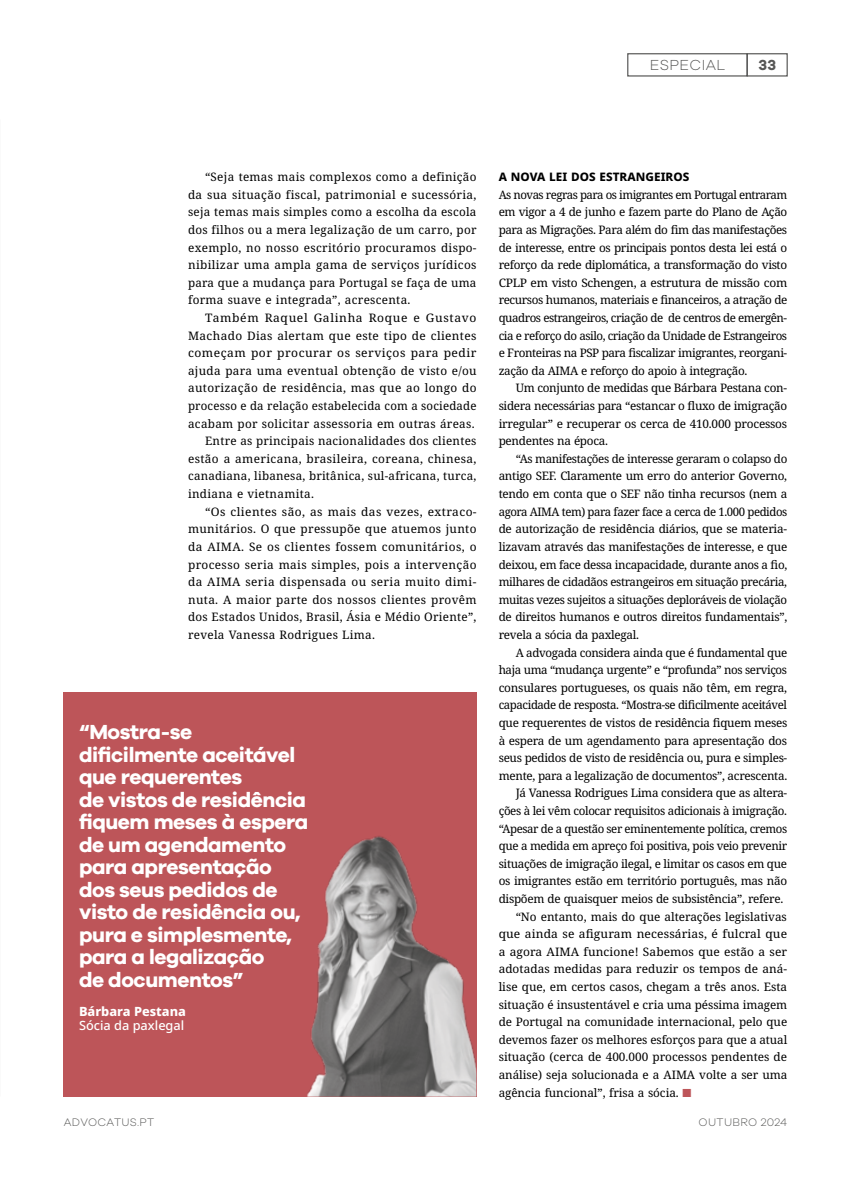
<style>
.page{position:relative;width:851px;height:1191px;background:#fff}
.page>*{position:absolute;margin:0;border:0;box-sizing:border-box;transform-origin:0 0}
.t1{font:700 21px/22.5px "Galano Grotesque";letter-spacing:-.02em;color:#fff}
.t2{font:300 15px "Galano Grotesque";letter-spacing:.03em;color:#575756}
.t3{font:700 15px "Galano Grotesque";color:#575756}
.t4{font:500 12.75px "Noto Sans";color:#fff}
.t5{font:800 12.75px "Noto Sans";color:#fff}
.t6{font:11.7px/17.5px "Noto Serif";letter-spacing:-.005em;color:#000;text-align:justify}
.t7{font:11.7px "Noto Serif";letter-spacing:-.025em;color:#000}
.t8{font:11.7px "Noto Serif";letter-spacing:.03em;color:#000}
.t9{font:11.7px "Noto Serif";letter-spacing:.025em;color:#000}
.t10{font:11.7px "Noto Serif";letter-spacing:-.03em;color:#000}
.t11{font:11.7px "Noto Serif";letter-spacing:-.035em;color:#000}
.t12{font:11.7px "Noto Serif";letter-spacing:.02em;color:#000}
.t13{font:11.7px "Noto Serif";letter-spacing:.015em;color:#000}
.t14{font:11.7px "Noto Serif";letter-spacing:.035em;color:#000}
.t15{font:11.7px "Noto Serif";letter-spacing:.04em;color:#000}
.t16{font:11.7px "Noto Serif";letter-spacing:.055em;color:#000}
.t17{font:800 11.7px "Noto Sans";letter-spacing:.005em;color:#000}
.t18{font:300 11.25px "Galano Grotesque";letter-spacing:.03em;color:#575756}
.s1{color:#bd5559}
</style>
<div class="page">
<div style="left:746px;top:53px;width:41px;height:24px;border:1px solid #575756"></div>
<div style="left:627px;top:53px;width:120px;height:24px;border:1px solid #575756"></div>
<div style="left:64px;top:692px;width:412px;height:404px;background:#bd5559"></div>
<img style="left:307px;top:836px;width:169px;height:260px">
<p class="t2" style="left:649px;top:56px;width:77px">ESPECIAL</p>
<p class="t3" style="left:758px;top:56px;width:19px">33</p>
<p class="t6" style="left:188px;top:169px;width:290px;text-indent:17px">“Seja temas mais complexos como a definição da sua situação fiscal, patrimonial e sucessória, seja temas mais simples como a escolha da escola dos filhos ou a mera legalização de um carro, por exemplo, no nosso escritório procuramos dispo&shy;nibilizar uma ampla gama de serviços jurídicos para que a mudança para Portugal se faça de uma forma suave e integrada”, acrescenta.</p>
<p class="t16" style="left:205px;top:310px;width:273px">Também Raquel Galinha Roque e Gustavo</p>
<p class="t8" style="left:188px;top:327px;width:290px">Machado Dias alertam que este tipo de clientes</p>
<p class="t15" style="left:188px;top:345px;width:290px">começam por procurar os serviços para pedir</p>
<p class="t9" style="left:188px;top:362px;width:290px">ajuda para uma eventual obtenção de visto e/ou</p>
<p class="t8" style="left:188px;top:380px;width:290px">autorização de residência, mas que ao longo do</p>
<p class="t13" style="left:188px;top:398px;width:290px">processo e da relação estabelecida com a sociedade</p>
<p class="t9" style="left:188px;top:415px;width:288px">acabam por solicitar assessoria em outras áreas.</p>
<p class="t12" style="left:205px;top:433px;width:273px">Entre as principais nacionalidades dos clientes</p>
<p class="t8" style="left:188px;top:450px;width:290px">estão a americana, brasileira, coreana, chinesa,</p>
<p class="t12" style="left:188px;top:468px;width:290px">canadiana, libanesa, britânica, sul-africana, turca,</p>
<p class="t9" style="left:188px;top:486px;width:127px">indiana e vietnamita.</p>
<p class="t14" style="left:205px;top:503px;width:273px">“Os clientes são, as mais das vezes, extraco-</p>
<p class="t9" style="left:188px;top:521px;width:290px">munitários. O que pressupõe que atuemos junto</p>
<p class="t8" style="left:188px;top:538px;width:290px">da AIMA. Se os clientes fossem comunitários, o</p>
<p class="t8" style="left:188px;top:556px;width:290px">processo seria mais simples, pois a intervenção</p>
<p class="t8" style="left:188px;top:574px;width:290px">da AIMA seria dispensada ou seria muito dimi-</p>
<p class="t8" style="left:188px;top:591px;width:290px">nuta. A maior parte dos nossos clientes provêm</p>
<p class="t9" style="left:188px;top:609px;width:290px">dos Estados Unidos, Brasil, Ásia e Médio Oriente”,</p>
<p class="t9" style="left:188px;top:626px;width:188px">revela Vanessa Rodrigues Lima.</p>
<h1 class="t1" style="left:79px;top:720px;width:231px">“Mostra-se dificilmente aceitável que requerentes<br>de vistos de residência fiquem meses à espera de um agendamento para apresentação dos seus pedidos de visto de residência ou, pura e simplesmente, para a legalização<br>de documentos”</h1>
<p class="t5" style="left:79px;top:1002px;width:108px">Bárbara Pestana</p>
<p class="t4" style="left:79px;top:1016px;width:107px">Sócia da paxlegal</p>
<p class="t17" style="left:498px;top:168px;width:192px">A NOVA LEI DOS ESTRANGEIROS</p>
<p class="t6" style="left:498px;top:186px;width:290px">As novas regras para os imigrantes em Portugal entraram em vigor a 4 de junho e fazem parte do Plano de Ação para as Migrações. Para além do fim das manifestações de interesse, entre os principais pontos desta lei está o reforço da rede diplomática, a transformação do visto CPLP em visto Schengen, a estrutura de missão com recursos humanos, materiais e financeiros, a atração de quadros estrangeiros, criação de de centros de emergên&shy;cia e reforço do asilo, criação da Unidade de Estrangeiros e Fronteiras na PSP para fiscalizar imigrantes, reorgani&shy;zação da AIMA e reforço do apoio à integração.</p>
<p class="t6" style="left:498px;top:380px;width:290px;text-indent:17px">Um conjunto de medidas que Bárbara Pestana con&shy;sidera necessárias para “estancar o fluxo de imigração irregular” e recuperar os cerca de 410.000 processos pendentes na época.</p>
<p class="t6" style="left:498px;top:450px;width:290px;text-indent:17px">“As manifestações de interesse geraram o colapso do antigo SEF. Claramente um erro do anterior Governo, tendo em conta que o SEF não tinha recursos (nem a agora AIMA tem) para fazer face a cerca de 1.000 pedidos de autorização de residência diários, que se materia&shy;lizavam através das manifestações de interesse, e que deixou, em face dessa incapacidade, durante anos a fio, milhares de cidadãos estrangeiros em situação precária, muitas vezes sujeitos a situações deploráveis de violação de direitos humanos e outros direitos fundamentais”, revela a sócia da paxlegal.</p>
<p class="t10" style="left:515px;top:644px;width:273px">A advogada considera ainda que é fundamental que</p>
<p class="t10" style="left:498px;top:662px;width:290px">haja uma “mudança urgente” e “profunda” nos serviços</p>
<p class="t6" style="left:498px;top:679px;width:290px">consulares portugueses, os quais não têm, em regra,</p>
<p class="t11" style="left:498px;top:697px;width:290px">capacidade de resposta. “Mostra-se dificilmente aceitável</p>
<p class="t7" style="left:498px;top:714px;width:290px">que requerentes de vistos de residência fiquem meses</p>
<p class="t7" style="left:498px;top:732px;width:290px">à espera de um agendamento para apresentação dos</p>
<p class="t7" style="left:498px;top:750px;width:290px">seus pedidos de visto de residência ou, pura e simples-</p>
<p class="t7" style="left:498px;top:767px;width:290px">mente, para a legalização de documentos”, acrescenta.</p>
<p class="t7" style="left:515px;top:785px;width:273px">Já Vanessa Rodrigues Lima considera que as altera-</p>
<p class="t10" style="left:498px;top:802px;width:290px">ções à lei vêm colocar requisitos adicionais à imigração.</p>
<p class="t11" style="left:498px;top:820px;width:290px">“Apesar de a questão ser eminentemente política, cremos</p>
<p class="t10" style="left:498px;top:838px;width:290px">que a medida em apreço foi positiva, pois veio prevenir</p>
<p class="t7" style="left:498px;top:855px;width:290px">situações de imigração ilegal, e limitar os casos em que</p>
<p class="t7" style="left:498px;top:873px;width:290px">os imigrantes estão em território português, mas não</p>
<p class="t7" style="left:498px;top:890px;width:286px">dispõem de quaisquer meios de subsistência”, refere.</p>
<p class="t6" style="left:515px;top:908px;width:273px">“No entanto, mais do que alterações legislativas</p>
<p class="t6" style="left:498px;top:925px;width:290px">que ainda se afiguram necessárias, é fulcral que</p>
<p class="t6" style="left:498px;top:943px;width:290px">a agora AIMA funcione! Sabemos que estão a ser</p>
<p class="t6" style="left:498px;top:960px;width:290px">adotadas medidas para reduzir os tempos de aná-</p>
<p class="t6" style="left:498px;top:978px;width:290px">lise que, em certos casos, chegam a três anos. Esta</p>
<p class="t6" style="left:498px;top:996px;width:290px">situação é insustentável e cria uma péssima imagem</p>
<p class="t6" style="left:498px;top:1013px;width:290px">de Portugal na comunidade internacional, pelo que</p>
<p class="t6" style="left:498px;top:1031px;width:290px">devemos fazer os melhores esforços para que a atual</p>
<p class="t6" style="left:498px;top:1048px;width:290px">situação (cerca de 400.000 processos pendentes de</p>
<p class="t6" style="left:498px;top:1066px;width:290px">análise) seja solucionada e a AIMA volte a ser uma</p>
<p class="t6" style="left:498px;top:1084px;width:194px">agência funcional”, frisa a sócia. <span class="s1">■</span></p>
<p class="t18" style="left:64px;top:1115px;width:92px">ADVOCATUS.PT</p>
<p class="t18" style="left:698px;top:1115px;width:90px">OUTUBRO 2024</p>
</div>
